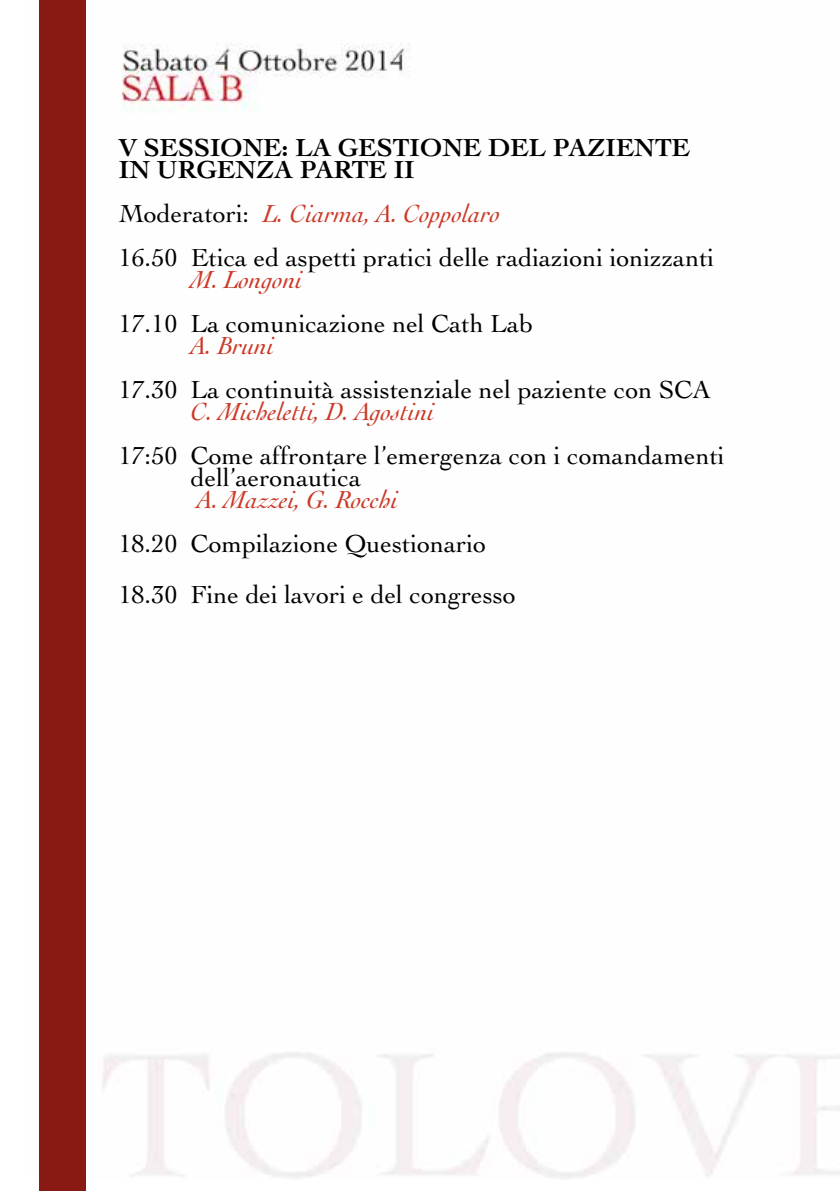
<style>
.page{position:relative;width:840px;height:1191px;background:#fff}
.page>*{position:absolute;margin:0;border:0;box-sizing:border-box;transform-origin:0 0}
.t1{font:26px/44px "Cochin LT Std";color:#000}
.t2{font:italic 26px "Cochin LT Std";color:#cb3927}
.t3{font:700 26px/22px "Cochin LT Std";color:#000}
.s1{font-style:italic;color:#cb3927}
</style>
<div class="page">
<img style="left:39px;top:0;width:800px;height:1179px">
<div style="left:40px;top:0;width:46px;height:1191px;background:#891a13"></div>
<p class="t3" style="left:119px;top:136px;width:572px">V SESSIONE: LA GESTIONE DEL PAZIENTE<br>IN URGENZA PARTE II</p>
<p class="t1" style="left:119px;top:191px;width:596px">Moderatori: <span class="s1">L. Ciarma, A. Coppolaro<br></span>16.50 Etica ed aspetti pratici delle radiazioni ionizzanti</p>
<p class="t2" style="left:190px;top:265px;width:113px">M. Longoni</p>
<p class="t1" style="left:119px;top:301px;width:415px">17.10 La comunicazione nel Cath Lab</p>
<p class="t2" style="left:190px;top:331px;width:85px">A. Bruni</p>
<p class="t1" style="left:119px;top:367px;width:593px">17.30 La continuità assistenziale nel paziente con SCA</p>
<p class="t2" style="left:190px;top:397px;width:245px">C. Micheletti, D. Agostini</p>
<p class="t1" style="left:191px;top:444px;width:535px;line-height:22px;text-indent:-72px">17:50 Come affrontare l’emergenza con i comandamenti dell’aeronautica</p>
<p class="t2" style="left:197px;top:485px;width:202px">A. Mazzei, G. Rocchi</p>
<p class="t1" style="left:119px;top:518px;width:398px;line-height:50.8px">18.20 Compilazione Questionario<br>18.30 Fine dei lavori e del congresso</p>
</div>
